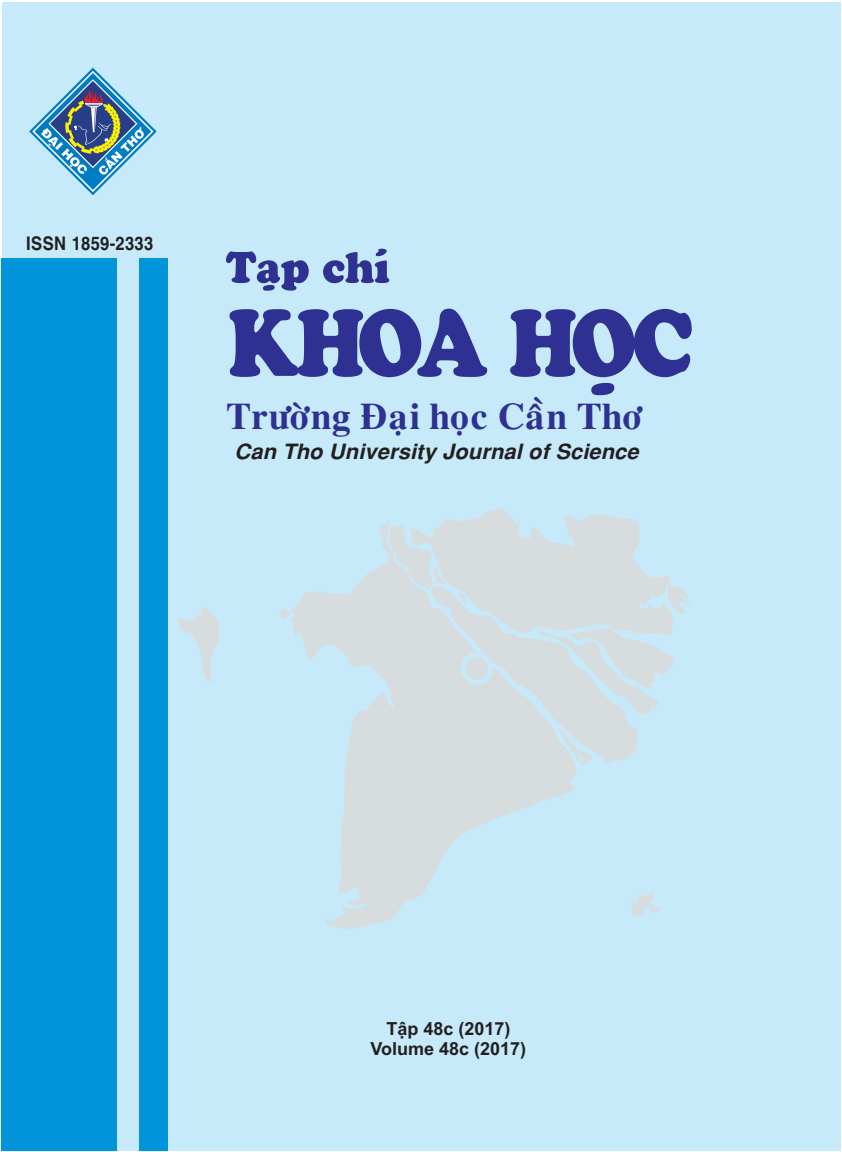
<style>
.page{position:relative;width:842px;height:1152px;background:#fff}
.page>*{position:absolute;margin:0;border:0;box-sizing:border-box;transform-origin:0 0}
.t1{font:37.5px "VNI Times Bold";color:#2e3092}
.t2{font:21px "VNI Helve Bold Italic";color:#231f20;scale:1.04 1}
.t3{font:18.75px "VNI Helve Bold";color:#231f20;scale:.88 1}
.t4{font:700 18px/20.1px "Arial";color:#231f20;text-align:center}
</style>
<div class="page">
<div style="left:2px;top:2px;width:838px;height:1148px;background:#c7eafb"></div>
<svg style="left:178px;top:508px;width:512px;height:421px"></svg>
<svg style="left:226px;top:248px;width:163px;height:42px"></svg>
<svg style="left:230px;top:308px;width:462px;height:87px"></svg>
<div style="left:2px;top:258px;width:115px;height:892px;background:#0095da"></div>
<div style="left:139px;top:258px;width:29px;height:892px;background:#0095da"></div>
<svg style="left:29px;top:68px;width:128px;height:127px"></svg>
<p class="t3" style="left:26px;top:235px;width:146px">ISSN 1859-2333</p>
<h1 class="t1" style="left:226px;top:399px;width:417px">Tröôøng Ñaïi hoïc Caàn Thô</h1>
<p class="t2" style="left:235px;top:442px;width:390px">Can Tho University Journal of Science</p>
<p class="t4" style="left:371px;top:1020px;width:157px">Tập 48c (2017)<br>Volume 48c (2017)</p>
</div>
